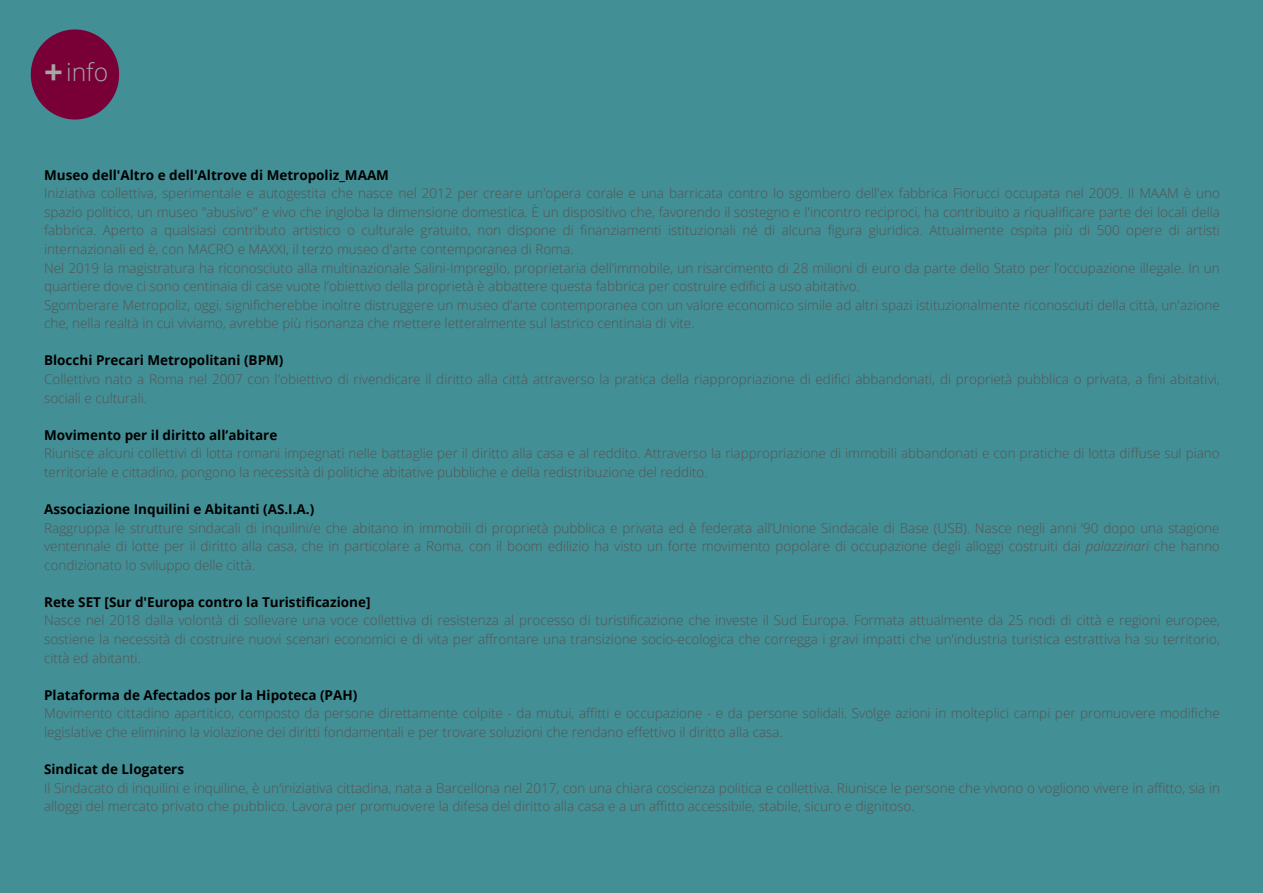
<style>
.page{position:relative;width:1263px;height:893px;background:#438f96}
.page>*{position:absolute;margin:0;border:0;box-sizing:border-box;transform-origin:0 0}
.t1{font:700 33px "Open Sans";color:#a6a6a6}
.t2{font:300 24.75px "Open Sans";color:#a6a6a6}
.t3{font:300 13.5px/18.6px "Open Sans";color:#545454}
.t4{font:700 13.5px "Open Sans";color:#000}
.s1{font-style:italic}
</style>
<div class="page">
<svg style="left:31px;top:29px;width:88px;height:90px"></svg>
<p class="t1" style="left:44px;top:49px;width:20px">+</p>
<p class="t2" style="left:66px;top:55px;width:44px">info</p>
<p class="t4" style="left:44px;top:165px;width:346px">Museo dell'Altro e dell'Altrove di Metropoliz_MAAM</p>
<p class="t3" style="left:44px;top:184px;width:1177px;text-align:justify">Iniziativa collettiva, sperimentale e autogestita che nasce nel 2012 per creare un'opera corale e una barricata contro lo sgombero dell'ex fabbrica Fiorucci occupata nel 2009. Il MAAM è uno spazio politico, un museo "abusivo" e vivo che ingloba la dimensione domestica. È un dispositivo che, favorendo il sostegno e l'incontro reciproci, ha contribuito a riqualificare parte dei locali della fabbrica. Aperto a qualsiasi contributo artistico o culturale gratuito, non dispone di finanziamenti istituzionali né di alcuna figura giuridica. Attualmente ospita più di 500 opere di artisti internazionali ed è, con MACRO e MAXXI, il terzo museo d'arte contemporanea di Roma.</p>
<p class="t3" style="left:44px;top:258px;width:1177px">Nel 2019 la magistratura ha riconosciuto alla multinazionale Salini-Impregilo, proprietaria dell’immobile, un risarcimento di 28 milioni di euro da parte dello Stato per l’occupazione illegale. In un quartiere dove ci sono centinaia di case vuote l’obiettivo della proprietà è abbattere questa fabbrica per costruire edifici a uso abitativo.</p>
<p class="t3" style="left:44px;top:295px;width:1177px">Sgomberare Metropoliz, oggi, significherebbe inoltre distruggere un museo d'arte contemporanea con un valore economico simile ad altri spazi istituzionalmente riconosciuti della città, un'azione che, nella realtà in cui viviamo, avrebbe più risonanza che mettere letteralmente sul lastrico centinaia di vite.</p>
<p class="t4" style="left:44px;top:351px;width:241px">Blocchi Precari Metropolitani (BPM)</p>
<p class="t3" style="left:44px;top:369px;width:1177px">Collettivo nato a Roma nel 2007 con l'obiettivo di rivendicare il diritto alla città attraverso la pratica della riappropriazione di edifici abbandonati, di proprietà pubblica o privata, a fini abitativi, sociali e culturali.</p>
<p class="t4" style="left:44px;top:425px;width:235px">Movimento per il diritto all’abitare</p>
<p class="t3" style="left:44px;top:444px;width:1177px">Riunisce alcuni collettivi di lotta romani impegnati nelle battaglie per il diritto alla casa e al reddito. Attraverso la riappropriazione di immobili abbandonati e con pratiche di lotta diffuse sul piano territoriale e cittadino, pongono la necessità di politiche abitative pubbliche e della redistribuzione del reddito.</p>
<p class="t4" style="left:44px;top:499px;width:272px">Associazione Inquilini e Abitanti (AS.I.A.)</p>
<p class="t3" style="left:44px;top:518px;width:1177px;text-align:justify">Raggruppa le strutture sindacali di inquilini/e che abitano in immobili di proprietà pubblica e privata ed è federata all’Unione Sindacale di Base (USB). Nasce negli anni ’90 dopo una stagione ventennale di lotte per il diritto alla casa, che in particolare a Roma, con il boom edilizio ha visto un forte movimento popolare di occupazione degli alloggi costruiti dai <span class="s1">palazzinari</span> che hanno condizionato lo sviluppo delle città.</p>
<p class="t4" style="left:44px;top:592px;width:328px">Rete SET [Sur d'Europa contro la Turistificazione]</p>
<p class="t3" style="left:44px;top:611px;width:1177px;text-align:justify">Nasce nel 2018 dalla volontà di sollevare una voce collettiva di resistenza al processo di turistificazione che investe il Sud Europa. Formata attualmente da 25 nodi di città e regioni europee, sostiene la necessità di costruire nuovi scenari economici e di vita per affrontare una transizione socio-ecologica che corregga i gravi impatti che un'industria turistica estrattiva ha su territorio, città ed abitanti.</p>
<p class="t4" style="left:44px;top:685px;width:315px">Plataforma de Afectados por la Hipoteca (PAH)</p>
<p class="t3" style="left:44px;top:703px;width:1177px">Movimento cittadino apartitico, composto da persone direttamente colpite - da mutui, affitti e occupazione - e da persone solidali. Svolge azioni in molteplici campi per promuovere modifiche legislative che eliminino la violazione dei diritti fondamentali e per trovare soluzioni che rendano effettivo il diritto alla casa.</p>
<p class="t4" style="left:44px;top:759px;width:142px">Sindicat de Llogaters</p>
<p class="t3" style="left:44px;top:778px;width:1177px">Il Sindacato di inquilini e inquiline, è un'iniziativa cittadina, nata a Barcellona nel 2017, con una chiara coscienza politica e collettiva. Riunisce le persone che vivono o vogliono vivere in affitto, sia in alloggi del mercato privato che pubblico. Lavora per promuovere la difesa del diritto alla casa e a un affitto accessibile, stabile, sicuro e dignitoso.</p>
</div>
